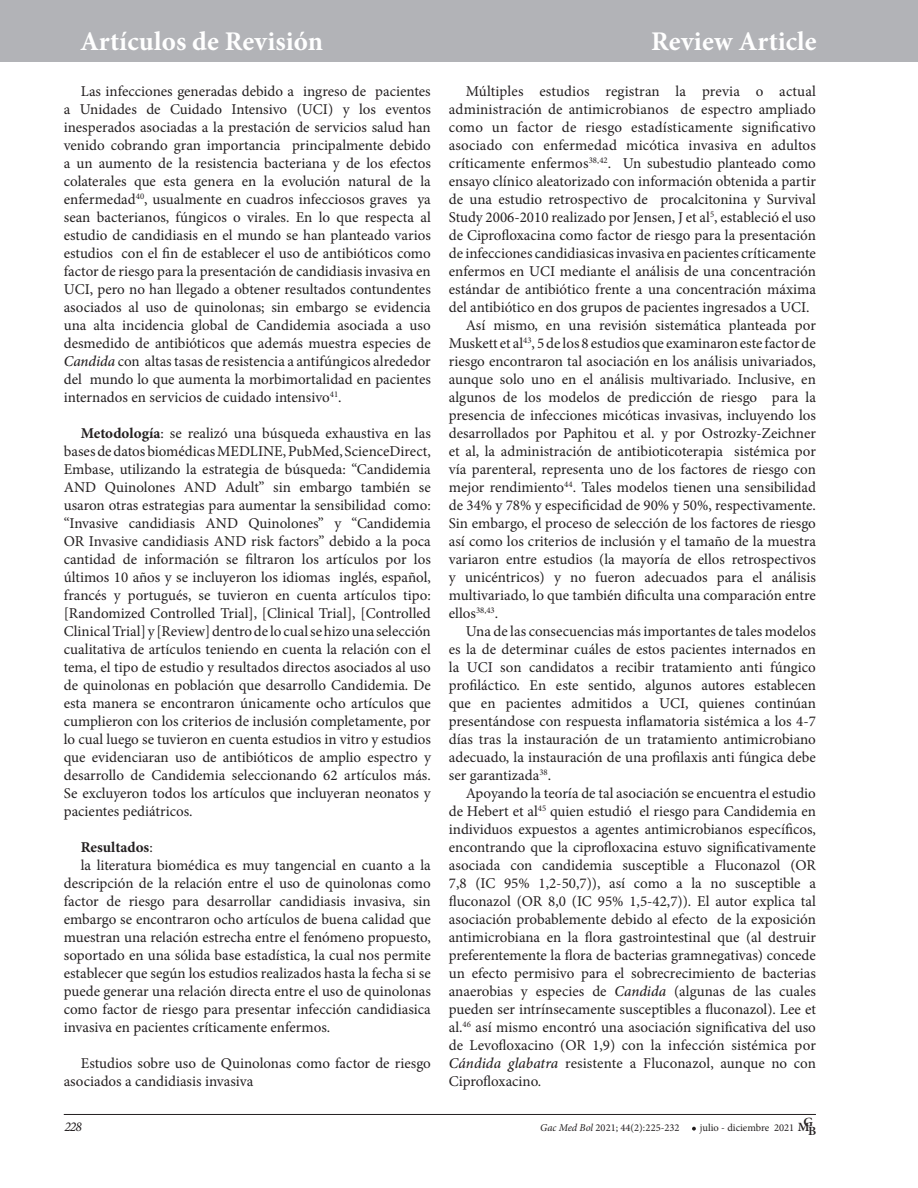
<style>
.page{position:relative;width:918px;height:1188px;background:#fff}
.page>*{position:absolute;margin:0;border:0;box-sizing:border-box;transform-origin:0 0}
.t1{font:700 27px "Minion Pro";letter-spacing:.005em;color:#fff}
.t2{font:15px/18px "Minion Pro";color:#231f20;text-align:justify}
.t3{font:700 15px "Minion Pro";color:#231f20}
.t4{font:italic 13.5px "Minion Pro";color:#231f20}
.t5{font:600 12.6px "Minion Pro";color:#231f20;scale:1.05 1}
.t6{font:10.5px "Minion Pro";color:#231f20}
.s1{font-weight:500;font-style:italic}
.s2{font-weight:700}
.s3{font-weight:400}
.s4{font-style:italic}
</style>
<div class="page">
<div style="left:0;top:0;width:918px;height:61px;background:#b2b3b7"></div>
<hr style="left:64px;top:1114px;width:752px;height:1px;background:#231f20">
<svg style="left:692px;top:1127px;width:4px;height:4px"></svg>
<h1 class="t1" style="left:80px;top:23px;width:244px">Artículos de Revisión</h1>
<h1 class="t1" style="left:651px;top:23px;width:167px">Review Article</h1>
<p class="t2" style="left:64px;top:82px;width:369px;text-indent:17px">Las infecciones generadas debido a ingreso de pacientes a Unidades de Cuidado Intensivo (UCI) y los eventos inesperados asociadas a la prestación de servicios salud han venido cobrando gran importancia principalmente debido a un aumento de la resistencia bacteriana y de los efectos colaterales que esta genera en la evolución natural de la enfermedad<sup>40</sup>, usualmente en cuadros infecciosos graves ya sean bacterianos, fúngicos o virales. En lo que respecta al estudio de candidiasis en el mundo se han planteado varios estudios con el fin de establecer el uso de antibióticos como factor de riesgo para la presentación de candidiasis invasiva en UCI, pero no han llegado a obtener resultados contundentes asociados al uso de quinolonas; sin embargo se evidencia una alta incidencia global de Candidemia asociada a uso desmedido de antibióticos que además muestra especies de <span class="s1">Candida</span> con altas tasas de resistencia a antifúngicos alrededor del mundo lo que aumenta la morbimortalidad en pacientes internados en servicios de cuidado intensivo<sup>41</sup>.</p>
<p class="t2" style="left:64px;top:424px;width:369px;text-indent:17px"><span class="s2">Metodología</span>: se realizó una búsqueda exhaustiva en las bases de datos biomédicas MEDLINE, PubMed, ScienceDirect, Embase, utilizando la estrategia de búsqueda: “Candidemia AND Quinolones AND Adult” sin embargo también se usaron otras estrategias para aumentar la sensibilidad como: “Invasive candidiasis AND Quinolones” y “Candidemia OR Invasive candidiasis AND risk factors” debido a la poca cantidad de información se filtraron los artículos por los últimos 10 años y se incluyeron los idiomas inglés, español, francés y portugués, se tuvieron en cuenta artículos tipo: [Randomized Controlled Trial], [Clinical Trial], [Controlled Clinical Trial] y [Review] dentro de lo cual se hizo una selección cualitativa de artículos teniendo en cuenta la relación con el tema, el tipo de estudio y resultados directos asociados al uso de quinolonas en población que desarrollo Candidemia. De esta manera se encontraron únicamente ocho artículos que cumplieron con los criterios de inclusión completamente, por lo cual luego se tuvieron en cuenta estudios in vitro y estudios que evidenciaran uso de antibióticos de amplio espectro y desarrollo de Candidemia seleccionando 62 artículos más.<br>Se excluyeron todos los artículos que incluyeran neonatos y pacientes pediátricos.</p>
<p class="t3" style="left:81px;top:837px;width:74px">Resultados<span class="s3">:</span></p>
<p class="t2" style="left:64px;top:856px;width:369px;text-indent:17px">la literatura biomédica es muy tangencial en cuanto a la descripción de la relación entre el uso de quinolonas como factor de riesgo para desarrollar candidiasis invasiva, sin embargo se encontraron ocho artículos de buena calidad que muestran una relación estrecha entre el fenómeno propuesto, soportado en una sólida base estadística, la cual nos permite establecer que según los estudios realizados hasta la fecha si se puede generar una relación directa entre el uso de quinolonas como factor de riesgo para presentar infección candidiasica invasiva en pacientes críticamente enfermos.</p>
<p class="t2" style="left:64px;top:1054px;width:369px;text-indent:17px">Estudios sobre uso de Quinolonas como factor de riesgo asociados a candidiasis invasiva</p>
<p class="t2" style="left:449px;top:82px;width:369px;text-indent:17px">Múltiples estudios registran la previa o actual administración de antimicrobianos de espectro ampliado como un factor de riesgo estadísticamente significativo asociado con enfermedad micótica invasiva en adultos críticamente enfermos<sup>38,42</sup>. Un subestudio planteado como ensayo clínico aleatorizado con información obtenida a partir de una estudio retrospectivo de procalcitonina y Survival Study 2006-2010 realizado por Jensen, J et al<sup>5</sup>, estableció el uso de Ciprofloxacina como factor de riesgo para la presentación de infecciones candidiasicas invasiva en pacientes críticamente enfermos en UCI mediante el análisis de una concentración estándar de antibiótico frente a una concentración máxima del antibiótico en dos grupos de pacientes ingresados a UCI.</p>
<p class="t2" style="left:449px;top:316px;width:369px;text-indent:17px">Así mismo, en una revisión sistemática planteada por Muskett et al<sup>43</sup>, 5 de los 8 estudios que examinaron este factor de riesgo encontraron tal asociación en los análisis univariados, aunque solo uno en el análisis multivariado. Inclusive, en algunos de los modelos de predicción de riesgo para la presencia de infecciones micóticas invasivas, incluyendo los desarrollados por Paphitou et al. y por Ostrozky-Zeichner et al, la administración de antibioticoterapia sistémica por vía parenteral, representa uno de los factores de riesgo con mejor rendimiento<sup>44</sup>. Tales modelos tienen una sensibilidad de 34% y 78% y especificidad de 90% y 50%, respectivamente.<br>Sin embargo, el proceso de selección de los factores de riesgo así como los criterios de inclusión y el tamaño de la muestra variaron entre estudios (la mayoría de ellos retrospectivos y unicéntricos) y no fueron adecuados para el análisis multivariado, lo que también dificulta una comparación entre ellos<sup>38,43</sup>.</p>
<p class="t2" style="left:449px;top:622px;width:369px;text-indent:17px">Una de las consecuencias más importantes de tales modelos es la de determinar cuáles de estos pacientes internados en la UCI son candidatos a recibir tratamiento anti fúngico profiláctico. En este sentido, algunos autores establecen que en pacientes admitidos a UCI, quienes continúan presentándose con respuesta inflamatoria sistémica a los 4-7 días tras la instauración de un tratamiento antimicrobiano adecuado, la instauración de una profilaxis anti fúngica debe ser garantizada<sup>38</sup>.</p>
<p class="t2" style="left:449px;top:784px;width:369px;text-indent:17px">Apoyando la teoría de tal asociación se encuentra el estudio de Hebert et al<sup>45</sup> quien estudió el riesgo para Candidemia en individuos expuestos a agentes antimicrobianos específicos, encontrando que la ciprofloxacina estuvo significativamente asociada con candidemia susceptible a Fluconazol (OR 7,8 (IC 95% 1,2-50,7)), así como a la no susceptible a fluconazol (OR 8,0 (IC 95% 1,5-42,7)). El autor explica tal asociación probablemente debido al efecto de la exposición antimicrobiana en la flora gastrointestinal que (al destruir preferentemente la flora de bacterias gramnegativas) concede un efecto permisivo para el sobrecrecimiento de bacterias anaerobias y especies de <span class="s1">Candida</span> (algunas de las cuales pueden ser intrínsecamente susceptibles a fluconazol). Lee et al.<sup>46</sup> así mismo encontró una asociación significativa del uso de Levofloxacino (OR 1,9) con la infección sistémica por <span class="s1">Cándida glabatra</span> resistente a Fluconazol, aunque no con Ciprofloxacino.</p>
<p class="t4" style="left:64px;top:1117px;width:19px">228</p>
<p class="t5" style="left:798px;top:1116px;width:16px">MG</p>
<p class="t6" style="left:540px;top:1121px;width:141px"><span class="s4">Gac Med Bol</span> 2021; 44(2):225-232</p>
<p class="t6" style="left:700px;top:1121px;width:96px">julio - diciembre 2021</p>
<p class="t5" style="left:808px;top:1123px;width:9px">B</p>
</div>
